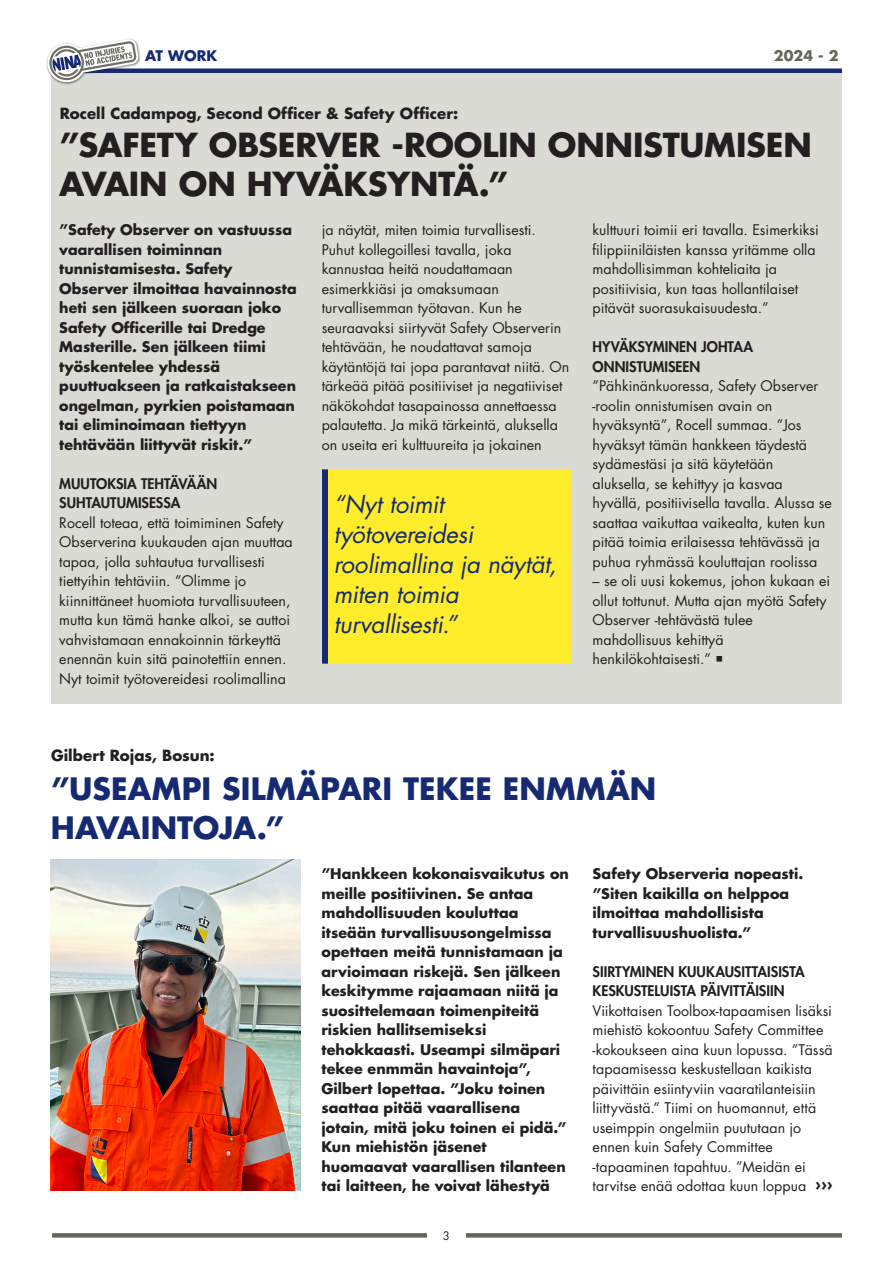
<style>
.page{position:relative;width:893px;height:1263px;background:#fff}
.page>*{position:absolute;margin:0;border:0;box-sizing:border-box;transform-origin:0 0}
._002_BOS_Heading_2_Chapter___50_50_pt{font:700 32.25px/38.7px "Futura Std";letter-spacing:-.005em;color:#231f20}
._002_BOS_Heading_2_Chapter___50_50_pt-2{font:700 30px/39px "Futura Std";letter-spacing:.005em;color:#162a71}
._005_BOS_Body___No_Hyph___9_5_13_pt{font:italic 24px/30px "Futura Std";letter-spacing:-.01em;color:#162a71}
._002_BOS_Heading_2_Chapter___50_50_pt-3{font:700 15px "Futura Std";letter-spacing:.005em;color:#231f20}
._005_BOS_Body___No_Hyph___9_5_13_pt-2{font:14.25px/19.5px "Futura Std";color:#231f20}
._005_BOS_Body___No_Hyph___9_5_13_pt-3{font:700 14.25px/19.5px "Futura Std";color:#231f20}
._005_BOS_Body___No_Hyph___9_5_13_pt-4{font:800 14.25px/19.5px "Futura Std";color:#231f20}
._000_BOS_Introduction___9_5_13_pt{font:800 14.25px/19.5px "Futura Std";color:#231f20}
._000_BOS_Introduction___9_5_13_pt-2{font:700 14.25px "Futura Std";letter-spacing:.005em;color:#162a71}
._000_BOS_Introduction___9_5_13_pt-3{font:700 14.25px "Futura Std";color:#64665c}
._002_BOS_Heading_2_Chapter___50_50_pt-4{font:11.4px "Futura Std";color:#231f20}
.s1{font-weight:700;font-size:16.5px}
</style>
<div class="page">
<div style="left:51px;top:73px;width:791px;height:630px;background:#dbdbd6"></div>
<div style="left:51px;top:68px;width:791px;height:5px;background:#162a71"></div>
<div style="left:46px;top:38px;width:95px;height:47px;background:#231f20;opacity:.55"></div>
<svg style="left:47px;top:39px;width:92px;height:44px"></svg>
<svg style="left:52px;top:1233px;width:790px;height:4px;background:#686a61"></svg>
<div style="left:427px;top:1222px;width:38px;height:26px;background:#fff"></div>
<div style="left:322px;top:469px;width:249px;height:195px;background:#ffec2a"></div>
<div style="left:322px;top:469px;width:6px;height:195px;background:#162a71"></div>
<img style="left:51px;top:859px;width:249px;height:332px">
<p class="_000_BOS_Introduction___9_5_13_pt-2" style="left:145px;top:46px;width:74px">AT WORK</p>
<p class="_000_BOS_Introduction___9_5_13_pt-3" style="left:774px;top:46px;width:66px">2024 - 2</p>
<p class="_002_BOS_Heading_2_Chapter___50_50_pt-3" style="left:60px;top:103px;width:400px">Rocell Cadampog, Second Officer &amp; Safety Officer:</p>
<p class="_002_BOS_Heading_2_Chapter___50_50_pt" style="left:59px;top:125px;width:754px">”SAFETY OBSERVER -ROOLIN ONNISTUMISEN<br>AVAIN ON HYVÄKSYNTÄ.”</p>
<p class="_005_BOS_Body___No_Hyph___9_5_13_pt-3" style="left:59px;top:220px;width:239px">”Safety Observer on vastuussa vaarallisen toiminnan tunnistamisesta. Safety<br>Observer ilmoittaa havainnosta heti sen jälkeen suoraan joko<br>Safety Officerille tai Dredge<br>Masterille. Sen jälkeen tiimi työskentelee yhdessä puuttuakseen ja ratkaistakseen ongelman, pyrkien poistamaan tai eliminoimaan tiettyyn tehtävään liittyvät riskit.”</p>
<p class="_005_BOS_Body___No_Hyph___9_5_13_pt-4" style="left:59px;top:474px;width:160px">MUUTOKSIA TEHTÄVÄÄN<br>SUHTAUTUMISESSA</p>
<p class="_005_BOS_Body___No_Hyph___9_5_13_pt-2" style="left:59px;top:513px;width:235px">Rocell toteaa, että toimiminen Safety Observerina kuukauden ajan muuttaa tapaa, jolla suhtautua turvallisesti tiettyihin tehtäviin. ”Olimme jo kiinnittäneet huomiota turvallisuuteen, mutta kun tämä hanke alkoi, se auttoi vahvistamaan ennakoinnin tärkeyttä enennän kuin sitä painotettiin ennen.<br>Nyt toimit työtovereidesi roolimallina</p>
<p class="_002_BOS_Heading_2_Chapter___50_50_pt-3" style="left:51px;top:745px;width:165px">Gilbert Rojas, Bosun:</p>
<p class="_005_BOS_Body___No_Hyph___9_5_13_pt-2" style="left:322px;top:221px;width:249px">ja näytät, miten toimia turvallisesti.<br>Puhut kollegoillesi tavalla, joka kannustaa heitä noudattamaan esimerkkiäsi ja omaksumaan turvallisemman työtavan. Kun he seuraavaksi siirtyvät Safety Observerin tehtävään, he noudattavat samoja käytäntöjä tai jopa parantavat niitä. On tärkeää pitää positiiviset ja negatiiviset näkökohdat tasapainossa annettaessa palautetta. Ja mikä tärkeintä, aluksella on useita eri kulttuureita ja jokainen</p>
<p class="_005_BOS_Body___No_Hyph___9_5_13_pt-2" style="left:593px;top:221px;width:228px">kulttuuri toimii eri tavalla. Esimerkiksi filippiiniläisten kanssa yritämme olla mahdollisimman kohteliaita ja positiivisia, kun taas hollantilaiset pitävät suorasukaisuudesta.”</p>
<p class="_005_BOS_Body___No_Hyph___9_5_13_pt-4" style="left:593px;top:337px;width:162px">HYVÄKSYMINEN JOHTAA<br>ONNISTUMISEEN</p>
<p class="_005_BOS_Body___No_Hyph___9_5_13_pt-2" style="left:593px;top:377px;width:241px">”Pähkinänkuoressa, Safety Observer -roolin onnistumisen avain on hyväksyntä”, Rocell summaa. ”Jos hyväksyt tämän hankkeen täydestä sydämestäsi ja sitä käytetään aluksella, se kehittyy ja kasvaa hyvällä, positiivisella tavalla. Alussa se saattaa vaikuttaa vaikealta, kuten kun pitää toimia erilaisessa tehtävässä ja puhua ryhmässä kouluttajan roolissa</p>
<p class="_005_BOS_Body___No_Hyph___9_5_13_pt-2" style="left:593px;top:572px;width:239px">– se oli uusi kokemus, johon kukaan ei ollut tottunut. Mutta ajan myötä Safety<br>Observer -tehtävästä tulee mahdollisuus kehittyä henkilökohtaisesti.” ○</p>
<p class="_005_BOS_Body___No_Hyph___9_5_13_pt" style="left:334px;top:490px;width:224px">“Nyt toimit työtovereidesi roolimallina ja näytät, miten toimia turvallisesti.”</p>
<p class="_002_BOS_Heading_2_Chapter___50_50_pt-2" style="left:51px;top:769px;width:607px">”USEAMPI SILMÄPARI TEKEE ENMMÄN<br>HAVAINTOJA.”</p>
<p class="_005_BOS_Body___No_Hyph___9_5_13_pt-3" style="left:593px;top:864px;width:212px">Safety Observeria nopeasti. ”Siten kaikilla on helppoa ilmoittaa mahdollisista turvallisuushuolista.”</p>
<p class="_000_BOS_Introduction___9_5_13_pt" style="left:593px;top:961px;width:214px">SIIRTYMINEN KUUKAUSITTAISISTA<br>KESKUSTELUISTA PÄIVITTÄISIIN</p>
<p class="_005_BOS_Body___No_Hyph___9_5_13_pt-2" style="left:593px;top:1001px;width:242px">Viikottaisen Toolbox-tapaamisen lisäksi miehistö kokoontuu Safety Committee -kokoukseen aina kuun lopussa. ”Tässä tapaamisessa keskustellaan kaikista päivittäin esiintyviin vaaratilanteisiin liittyvästä.” Tiimi on huomannut, että useimppin ongelmiin puututaan jo ennen kuin Safety Committee -tapaaminen tapahtuu. ”Meidän ei tarvitse enää odottaa kuun loppua <span class="s1">›››</span></p>
<p class="_005_BOS_Body___No_Hyph___9_5_13_pt-3" style="left:322px;top:864px;width:249px">”Hankkeen kokonaisvaikutus on meille positiivinen. Se antaa mahdollisuuden kouluttaa itseään turvallisuusongelmissa opettaen meitä tunnistamaan ja arvioimaan riskejä. Sen jälkeen keskitymme rajaamaan niitä ja suosittelemaan toimenpiteitä riskien hallitsemiseksi tehokkaasti. Useampi silmäpari tekee enmmän havaintoja”,<br>Gilbert lopettaa. ”Joku toinen saattaa pitää vaarallisena jotain, mitä joku toinen ei pidä.”<br>Kun miehistön jäsenet huomaavat vaarallisen tilanteen tai laitteen, he voivat lähestyä</p>
<p class="_002_BOS_Heading_2_Chapter___50_50_pt-4" style="left:443px;top:1228px;width:9px">3</p>
</div>
